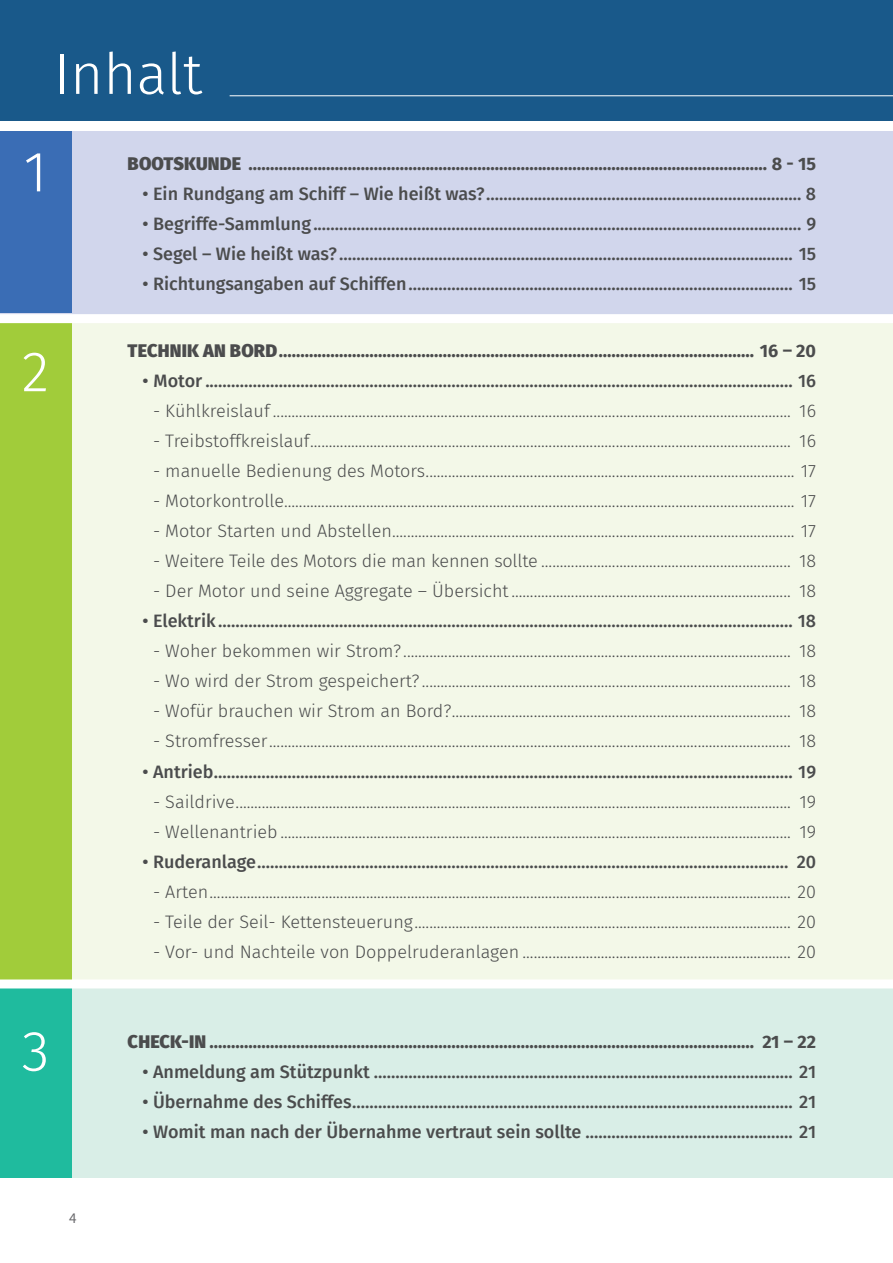
<style>
.page{position:relative;width:893px;height:1263px;background:#fff}
.page>*{position:absolute;margin:0;border:0;box-sizing:border-box;transform-origin:0 0}
.t1{font:300 57px "Fira Sans";color:#fff}
.t2{font:300 18px "Fira Sans";color:#4b4c4d}
.t3{font:500 18px "Fira Sans";color:#4b4c4d}
.t4{font:700 18px "Fira Sans";color:#4b4c4d}
.t5{font:15px "Source Sans Pro";color:#69696c}
.s1{font-weight:900}
</style>
<div class="page">
<div style="left:0;top:0;width:893px;height:120px;background:#19598a"></div>
<hr style="left:230px;top:95px;width:663px;height:1px;background:#fff">
<div style="left:0;top:131px;width:893px;height:186px;background:#d1d6ec"></div>
<div style="left:0;top:988px;width:893px;height:190px;background:#d9eee7"></div>
<div style="left:0;top:317px;width:893px;height:667px;background:#f3f8e8"></div>
<div style="left:0;top:131px;width:72px;height:182px;background:#3a6db5"></div>
<div style="left:0;top:319px;width:72px;height:666px;background:#a1cc3a"></div>
<div style="left:0;top:988px;width:72px;height:190px;background:#1fbb9e"></div>
<div style="left:0;top:314px;width:893px;height:9px;background:#fff"></div>
<div style="left:0;top:979px;width:893px;height:9px;background:#fff"></div>
<p class="t1" style="left:54px;top:34px;width:150px">Inhalt</p>
<p class="t1" style="left:24px;top:131px;width:25px">1</p>
<p class="t1" style="left:22px;top:331px;width:29px">2</p>
<p class="t4" style="left:128px;top:148px;width:690px"><span class="s1">BOOTSKUNDE</span> ........................................................................................................................ 8 - 15</p>
<p class="t3" style="left:143px;top:179px;width:675px">• Ein Rundgang am Schiff – Wie heißt was?......................................................................... 8</p>
<p class="t3" style="left:143px;top:209px;width:675px">• Begriffe-Sammlung................................................................................................................. 9</p>
<p class="t3" style="left:143px;top:239px;width:675px">• Segel – Wie heißt was? ......................................................................................................... 15</p>
<p class="t3" style="left:143px;top:269px;width:675px">• Richtungsangaben auf Schiffen......................................................................................... 15</p>
<p class="t4" style="left:128px;top:336px;width:690px"><span class="s1">TECHNIK AN BORD</span>.............................................................................................................. 16 – 20</p>
<p class="t3" style="left:143px;top:367px;width:675px">• Motor ........................................................................................................................................ 16</p>
<p class="t2" style="left:153px;top:398px;width:664px">- Kühlkreislauf ........................................................................................................................................... 16</p>
<p class="t2" style="left:153px;top:428px;width:664px">- Treibstoffkreislauf................................................................................................................................. 16</p>
<p class="t2" style="left:153px;top:458px;width:664px">- manuelle Bedienung des Motors................................................................................................... 17</p>
<p class="t2" style="left:153px;top:488px;width:665px">- Motorkontrolle......................................................................................................................................... 17</p>
<p class="t2" style="left:153px;top:518px;width:664px">- Motor Starten und Abstellen............................................................................................................ 17</p>
<p class="t2" style="left:153px;top:548px;width:664px">- Weitere Teile des Motors die man kennen sollte ................................................................... 18</p>
<p class="t2" style="left:153px;top:578px;width:664px">- Der Motor und seine Aggregate – Übersicht........................................................................... 18</p>
<p class="t3" style="left:143px;top:607px;width:675px">• Elektrik ..................................................................................................................................... 18</p>
<p class="t2" style="left:153px;top:638px;width:664px">- Woher bekommen wir Strom? ........................................................................................................ 18</p>
<p class="t2" style="left:153px;top:668px;width:664px">- Wo wird der Strom gespeichert? ................................................................................................... 18</p>
<p class="t2" style="left:153px;top:698px;width:664px">- Wofür brauchen wir Strom an Bord?........................................................................................... 18</p>
<p class="t2" style="left:153px;top:728px;width:664px">- Stromfresser............................................................................................................................................ 18</p>
<p class="t3" style="left:143px;top:757px;width:675px">• Antrieb...................................................................................................................................... 19</p>
<p class="t2" style="left:153px;top:788px;width:664px">- Saildrive..................................................................................................................................................... 19</p>
<p class="t2" style="left:153px;top:818px;width:664px">- Wellenantrieb ......................................................................................................................................... 19</p>
<p class="t3" style="left:143px;top:847px;width:675px">• Ruderanlage........................................................................................................................... 20</p>
<p class="t2" style="left:153px;top:878px;width:664px">- Arten............................................................................................................................................................ 20</p>
<p class="t2" style="left:153px;top:908px;width:664px">- Teile der Seil- Kettensteuerung..................................................................................................... 20</p>
<p class="t2" style="left:153px;top:938px;width:664px">- Vor- und Nachteile von Doppelruderanlagen ........................................................................ 20</p>
<p class="t1" style="left:22px;top:1010px;width:29px">3</p>
<p class="t4" style="left:128px;top:1026px;width:690px"><span class="s1">CHECK-IN</span> .............................................................................................................................. 21 – 22</p>
<p class="t3" style="left:143px;top:1057px;width:675px">• Anmeldung am Stützpunkt ................................................................................................. 21</p>
<p class="t3" style="left:143px;top:1087px;width:675px">• Übernahme des Schiffes...................................................................................................... 21</p>
<p class="t3" style="left:143px;top:1117px;width:675px">• Womit man nach der Übernahme vertraut sein sollte ................................................ 21</p>
<p class="t5" style="left:69px;top:1208px;width:9px">4</p>
</div>
